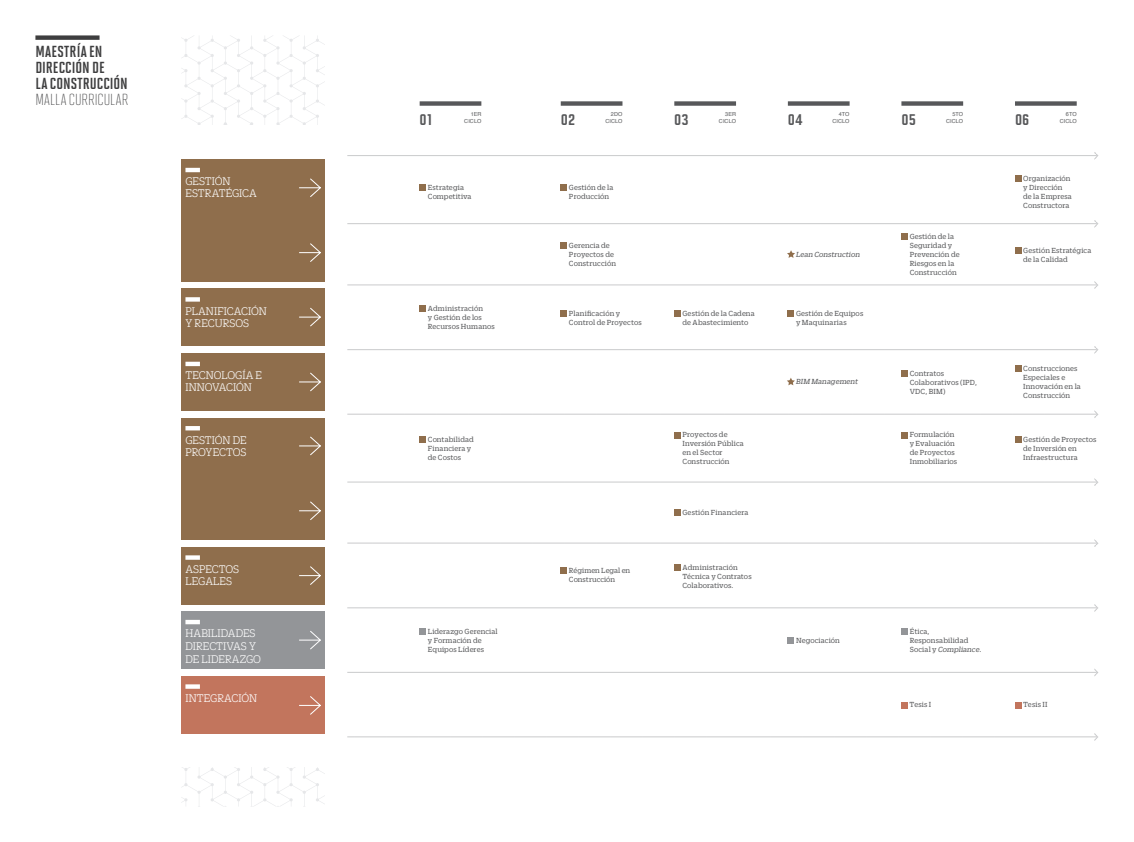
<style>
.page{position:relative;width:1134px;height:842px;background:#fff}
.page>*{position:absolute;margin:0;border:0;box-sizing:border-box;transform-origin:0 0}
.t1{font:700 18px "Solano Gothic MVB Std";letter-spacing:.005em;color:#57585a}
.t2{font:700 16px "Solano Gothic MVB Pro";letter-spacing:.005em;color:#3e3e3f}
.t3{font:300 16px "Solano Gothic MVB";letter-spacing:.01em;color:#3e3e3f}
.t4{font:300 12px/12px "Zizou Slab";letter-spacing:-.005em;color:#fff}
.t5{font:8px/9px "Zizou Slab";letter-spacing:.01em;color:#57585a}
.t6{font:italic 8px "Zizou Slab";color:#57585a}
.t7{font:5.5px "Helvetica";letter-spacing:.005em;color:#57585a}
.s1{font-style:italic}
</style>
<div class="page">
<div style="left:35px;top:35px;width:65px;height:5px;background:#3e3e3f"></div>
<svg style="left:181px;top:35px;width:144px;height:771px"></svg>
<div style="left:181px;top:126px;width:144px;height:641px;background:#fff"></div>
<svg style="left:348px;top:152px;width:750px;height:8px"></svg>
<svg style="left:348px;top:220px;width:750px;height:8px"></svg>
<svg style="left:348px;top:281px;width:750px;height:8px"></svg>
<svg style="left:348px;top:346px;width:750px;height:8px"></svg>
<svg style="left:348px;top:410px;width:750px;height:8px"></svg>
<svg style="left:348px;top:478px;width:750px;height:8px"></svg>
<svg style="left:348px;top:539px;width:750px;height:8px"></svg>
<div style="left:420px;top:101px;width:61px;height:5px;background:#57585a"></div>
<div style="left:561px;top:101px;width:61px;height:5px;background:#57585a"></div>
<div style="left:674px;top:101px;width:62px;height:5px;background:#57585a"></div>
<div style="left:788px;top:101px;width:62px;height:5px;background:#57585a"></div>
<div style="left:901px;top:101px;width:62px;height:5px;background:#57585a"></div>
<div style="left:1015px;top:101px;width:62px;height:5px;background:#57585a"></div>
<div style="left:420px;top:184px;width:6px;height:7px;background:#8f6e4c"></div>
<div style="left:1015px;top:175px;width:6px;height:7px;background:#8f6e4c"></div>
<svg style="left:561px;top:243px;width:6px;height:6px"></svg>
<div style="left:561px;top:184px;width:6px;height:7px;background:#8f6e4c"></div>
<svg style="left:420px;top:306px;width:6px;height:6px"></svg>
<svg style="left:561px;top:310px;width:6px;height:6px"></svg>
<svg style="left:674px;top:310px;width:6px;height:6px"></svg>
<svg style="left:788px;top:310px;width:6px;height:6px"></svg>
<svg style="left:1015px;top:247px;width:6px;height:6px"></svg>
<svg style="left:1015px;top:366px;width:6px;height:6px"></svg>
<div style="left:901px;top:370px;width:7px;height:6px;background:#8f6e4c"></div>
<div style="left:420px;top:436px;width:6px;height:7px;background:#8f6e4c"></div>
<div style="left:1015px;top:436px;width:6px;height:7px;background:#8f6e4c"></div>
<svg style="left:674px;top:432px;width:6px;height:6px"></svg>
<div style="left:901px;top:432px;width:7px;height:6px;background:#8f6e4c"></div>
<svg style="left:674px;top:510px;width:6px;height:6px"></svg>
<div style="left:901px;top:233px;width:6px;height:7px;background:#8f6e4c"></div>
<div style="left:181px;top:159px;width:144px;height:122px;background:#8f6e4c"></div>
<hr style="left:185px;top:168px;width:15px;height:4px;background:#fff">
<div style="left:181px;top:289px;width:144px;height:57px;background:#8f6e4c"></div>
<svg style="left:299px;top:307px;width:22px;height:20px"></svg>
<div style="left:185px;top:297px;width:15px;height:5px;background:#fff"></div>
<svg style="left:348px;top:604px;width:750px;height:8px"></svg>
<svg style="left:348px;top:668px;width:750px;height:8px"></svg>
<svg style="left:348px;top:733px;width:750px;height:8px"></svg>
<svg style="left:901px;top:702px;width:6px;height:6px"></svg>
<svg style="left:1015px;top:702px;width:6px;height:6px"></svg>
<svg style="left:788px;top:637px;width:6px;height:6px"></svg>
<div style="left:420px;top:628px;width:6px;height:7px;background:#939598"></div>
<div style="left:901px;top:628px;width:7px;height:7px;background:#939598"></div>
<svg style="left:674px;top:565px;width:6px;height:6px"></svg>
<svg style="left:561px;top:568px;width:6px;height:6px"></svg>
<div style="left:181px;top:676px;width:144px;height:57px;background:#c2755d"></div>
<svg style="left:299px;top:696px;width:22px;height:19px"></svg>
<div style="left:185px;top:684px;width:15px;height:5px;background:#fff"></div>
<div style="left:181px;top:611px;width:144px;height:58px;background:#939598"></div>
<svg style="left:299px;top:631px;width:22px;height:19px"></svg>
<hr style="left:185px;top:620px;width:15px;height:4px;background:#fff">
<div style="left:181px;top:547px;width:144px;height:57px;background:#8f6e4c"></div>
<svg style="left:299px;top:566px;width:22px;height:19px"></svg>
<div style="left:185px;top:555px;width:15px;height:5px;background:#fff"></div>
<div style="left:181px;top:353px;width:144px;height:58px;background:#8f6e4c"></div>
<svg style="left:299px;top:372px;width:22px;height:20px"></svg>
<hr style="left:185px;top:362px;width:15px;height:4px;background:#fff">
<svg style="left:787px;top:250px;width:8px;height:8px"></svg>
<svg style="left:787px;top:378px;width:8px;height:7px"></svg>
<div style="left:181px;top:417px;width:144px;height:122px;background:#8f6e4c"></div>
<hr style="left:185px;top:426px;width:15px;height:4px;background:#fff">
<svg style="left:299px;top:178px;width:22px;height:19px"></svg>
<svg style="left:299px;top:243px;width:22px;height:19px"></svg>
<svg style="left:299px;top:436px;width:22px;height:20px"></svg>
<svg style="left:299px;top:501px;width:22px;height:19px"></svg>
<p class="t2" style="left:35px;top:42px;width:69px">MAESTRÍA EN</p>
<p class="t2" style="left:35px;top:58px;width:71px">DIRECCIÓN DE</p>
<p class="t2" style="left:35px;top:74px;width:94px">LA CONSTRUCCIÓN</p>
<p class="t3" style="left:35px;top:91px;width:94px">MALLA CURRICULAR</p>
<p class="t4" style="left:185px;top:175px;width:73px">GESTIÓN<br>ESTRATÉGICA</p>
<p class="t4" style="left:185px;top:304px;width:83px">PLANIFICACIÓN</p>
<p class="t4" style="left:185px;top:316px;width:65px">Y RECURSOS</p>
<p class="t4" style="left:185px;top:369px;width:78px">TECNOLOGÍA E</p>
<p class="t4" style="left:185px;top:381px;width:68px">INNOVACIÓN</p>
<p class="t4" style="left:185px;top:433px;width:63px">GESTIÓN DE<br>PROYECTOS</p>
<p class="t4" style="left:185px;top:562px;width:55px">ASPECTOS</p>
<p class="t4" style="left:185px;top:574px;width:48px">LEGALES</p>
<p class="t4" style="left:185px;top:626px;width:72px;line-height:13px">HABILIDADES<br>DIRECTIVAS Y</p>
<p class="t4" style="left:185px;top:653px;width:77px">DE LIDERAZGO</p>
<p class="t4" style="left:185px;top:691px;width:73px">INTEGRACIÓN</p>
<p class="t7" style="left:464px;top:116px;width:19px">CICLO</p>
<p class="t1" style="left:561px;top:108px;width:16px">02</p>
<p class="t7" style="left:611px;top:110px;width:13px">2DO</p>
<p class="t7" style="left:719px;top:116px;width:19px">CICLO</p>
<p class="t1" style="left:788px;top:108px;width:16px">04</p>
<p class="t7" style="left:839px;top:110px;width:12px">4TO</p>
<p class="t7" style="left:832px;top:116px;width:19px">CICLO</p>
<p class="t1" style="left:901px;top:108px;width:16px">05</p>
<p class="t7" style="left:952px;top:110px;width:12px">5TO</p>
<p class="t7" style="left:946px;top:116px;width:19px">CICLO</p>
<p class="t1" style="left:1015px;top:108px;width:16px">06</p>
<p class="t7" style="left:1066px;top:110px;width:12px">6TO</p>
<p class="t1" style="left:420px;top:108px;width:14px">01</p>
<p class="t7" style="left:471px;top:110px;width:12px">1ER</p>
<p class="t7" style="left:605px;top:116px;width:19px">CICLO</p>
<p class="t1" style="left:674px;top:108px;width:16px">03</p>
<p class="t7" style="left:725px;top:110px;width:12px">3ER</p>
<p class="t7" style="left:1060px;top:116px;width:19px">CICLO</p>
<p class="t5" style="left:428px;top:182px;width:45px">Estrategia<br>Competitiva</p>
<p class="t5" style="left:1023px;top:173px;width:50px">Organización y Dirección de la Empresa<br>Constructora</p>
<p class="t5" style="left:569px;top:240px;width:49px">Gerencia de<br>Proyectos de<br>Construcción</p>
<p class="t5" style="left:569px;top:182px;width:46px">Gestión de la<br>Producción</p>
<p class="t5" style="left:910px;top:231px;width:51px">Gestión de la<br>Seguridad y<br>Prevención de<br>Riesgos en la<br>Construcción</p>
<p class="t5" style="left:1023px;top:245px;width:70px">Gestión Estratégica de la Calidad</p>
<p class="t6" style="left:796px;top:249px;width:65px">Lean Construction</p>
<p class="t5" style="left:428px;top:303px;width:68px">Administración<br>y Gestión de los<br>Recursos Humanos</p>
<p class="t5" style="left:569px;top:308px;width:74px">Planificación y<br>Control de Proyectos</p>
<p class="t5" style="left:682px;top:308px;width:74px">Gestión de la Cadena de Abastecimiento</p>
<p class="t5" style="left:796px;top:308px;width:69px">Gestión de Equipos</p>
<p class="t5" style="left:796px;top:317px;width:52px">y Maquinarias</p>
<p class="t6" style="left:796px;top:377px;width:64px">BIM Management</p>
<p class="t5" style="left:910px;top:368px;width:69px">Contratos<br>Colaborativos (IPD,<br>VDC, BIM)</p>
<p class="t5" style="left:428px;top:434px;width:47px">Contabilidad<br>Financiera y</p>
<p class="t5" style="left:428px;top:452px;width:35px">de Costos</p>
<p class="t5" style="left:569px;top:566px;width:63px">Régimen Legal en<br>Construcción</p>
<p class="t5" style="left:682px;top:430px;width:63px">Proyectos de<br>Inversión Pública en el Sector<br>Construcción</p>
<p class="t5" style="left:910px;top:430px;width:49px">Formulación y Evaluación de Proyectos<br>Inmobiliarios</p>
<p class="t5" style="left:682px;top:507px;width:67px">Gestión Financiera</p>
<p class="t5" style="left:682px;top:562px;width:71px">Administración<br>Técnica y Contratos<br>Colaborativos.</p>
<p class="t5" style="left:428px;top:626px;width:71px">Liderazgo Gerencial y Formación de<br>Equipos Líderes</p>
<p class="t5" style="left:910px;top:626px;width:73px">Ética,<br>Responsabilidad<br>Social y <span class="s1">Compliance.</span></p>
<p class="t5" style="left:796px;top:635px;width:45px">Negociación</p>
<p class="t5" style="left:1023px;top:364px;width:59px">Construcciones<br>Especiales e<br>Innovación en la<br>Construcción</p>
<p class="t5" style="left:1023px;top:434px;width:75px">Gestión de Proyectos de Inversión en<br>Infraestructura</p>
<p class="t5" style="left:910px;top:700px;width:23px">Tesis I</p>
<p class="t5" style="left:1023px;top:700px;width:26px">Tesis II</p>
</div>
